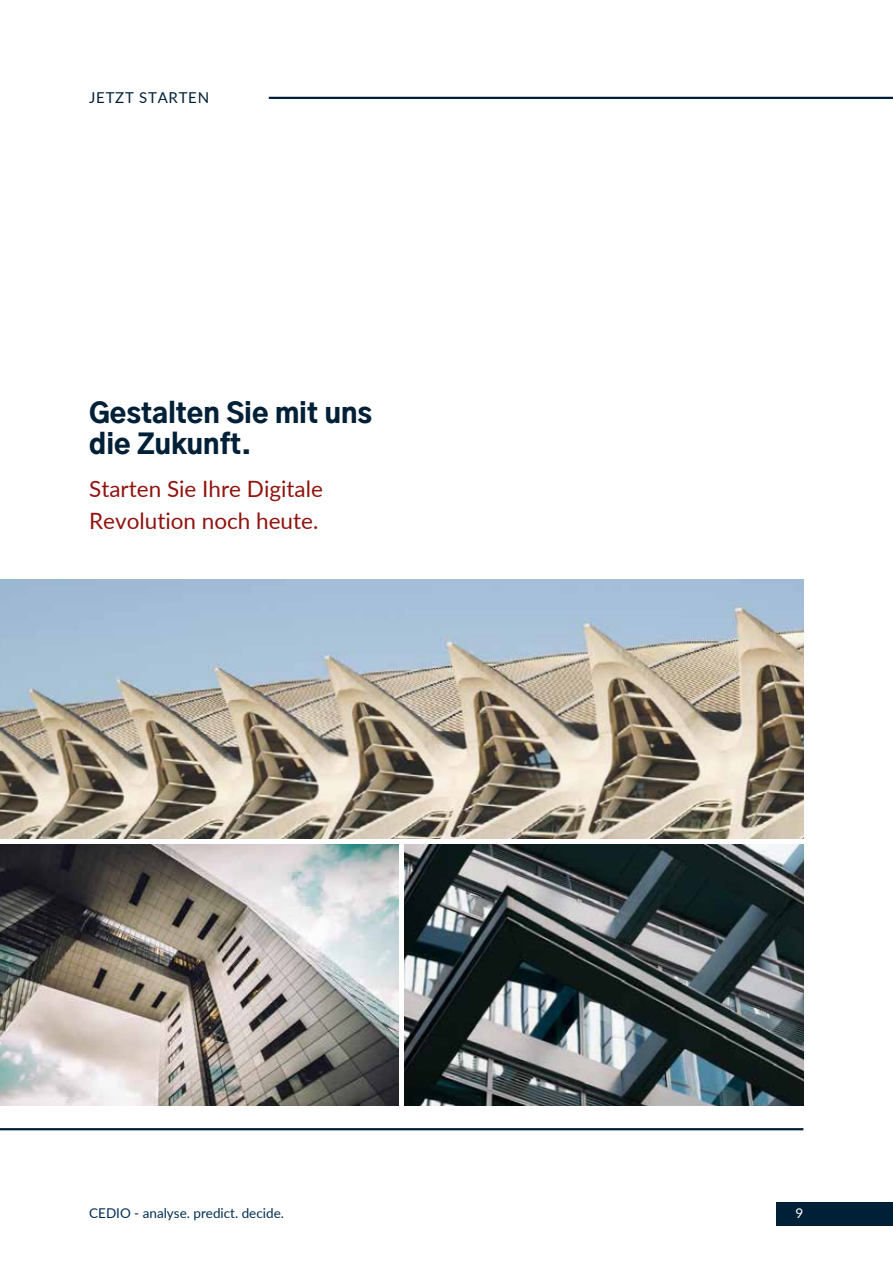
<style>
.page{position:relative;width:893px;height:1264px;background:#fff}
.page>*{position:absolute;margin:0;border:0;box-sizing:border-box;transform-origin:0 0}
.t1{font:900 27px/31.5px "Gothic A1";color:#002038}
.t2{font:22.5px/31.5px "Lato";color:#91130f}
.t3{font:15px "Lato";letter-spacing:.05em;color:#002038}
.t4{font:13.5px "Lato";color:#002e52}
.t5{font:13.5px "Lato";color:#fff}
</style>
<div class="page">
<div style="left:775px;top:1201px;width:117px;height:24px;background:#002038"></div>
<img style="left:0;top:579px;width:803px;height:259px">
<img style="left:0;top:844px;width:398px;height:261px">
<img style="left:405px;top:844px;width:398px;height:261px">
<hr style="left:0;top:1128px;width:803px;height:2px;background:#002038">
<hr style="left:269px;top:97px;width:623px;height:2px;background:#002038">
<p class="t3" style="left:89px;top:89px;width:121px">JETZT STARTEN</p>
<p class="t1" style="left:89px;top:399px;width:284px">Gestalten Sie mit uns die Zukunft.</p>
<p class="t2" style="left:89px;top:473px;width:235px">Starten Sie Ihre Digitale<br>Revolution noch heute.</p>
<p class="t4" style="left:89px;top:1204px;width:196px">CEDIO - analyse. predict. decide.</p>
<p class="t5" style="left:795px;top:1204px;width:9px">9</p>
</div>
